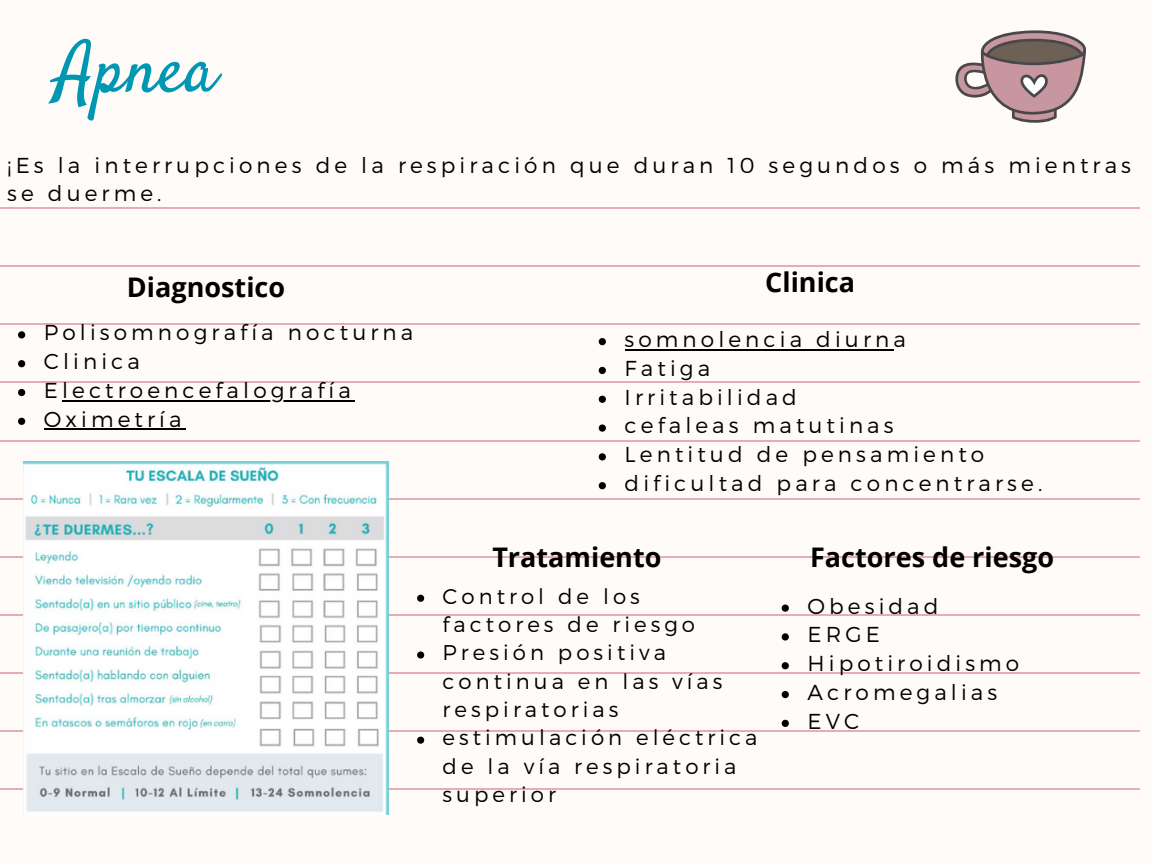
<style>
.page{position:relative;width:1152px;height:864px;background:#fffbf8}
.page>*{position:absolute;margin:0;border:0;box-sizing:border-box;transform-origin:0 0}
.t1{font:70.65px "Satisfy";color:#0097b2}
.t2{font:700 27px "Open Sans";color:#000}
.t3{font:300 21.6px/28.8px "Montserrat";letter-spacing:.19em;color:#000}
.t4{font:300 21.3px/28.3px "Montserrat";letter-spacing:.19em;color:#000}
</style>
<div class="page">
<svg style="left:956px;top:30px;width:130px;height:93px"></svg>
<hr style="left:0;top:207px;width:1140px;height:2px;background:#e6adb6">
<hr style="left:0;top:266px;width:1140px;height:1px;background:#e6adb6">
<hr style="left:0;top:324px;width:1140px;height:1px;background:#e6adb6">
<hr style="left:0;top:382px;width:1140px;height:1px;background:#e6adb6">
<hr style="left:0;top:440px;width:1140px;height:1px;background:#e6adb6">
<hr style="left:0;top:498px;width:1140px;height:1px;background:#e6adb6">
<hr style="left:0;top:556px;width:1140px;height:1px;background:#e6adb6">
<hr style="left:0;top:614px;width:1140px;height:1px;background:#e6adb6">
<hr style="left:0;top:672px;width:1140px;height:2px;background:#e6adb6">
<hr style="left:0;top:730px;width:1140px;height:2px;background:#e6adb6">
<hr style="left:0;top:788px;width:1140px;height:2px;background:#e6adb6">
<img style="left:23px;top:462px;width:366px;height:352px">
<svg style="left:18px;top:331px;width:7px;height:7px"></svg>
<svg style="left:18px;top:360px;width:7px;height:7px"></svg>
<svg style="left:18px;top:389px;width:7px;height:7px"></svg>
<hr style="left:62px;top:400px;width:293px;height:2px;background:#000">
<svg style="left:18px;top:418px;width:7px;height:7px"></svg>
<hr style="left:44px;top:429px;width:142px;height:1px;background:#000">
<svg style="left:599px;top:338px;width:7px;height:7px"></svg>
<hr style="left:625px;top:349px;width:268px;height:2px;background:#000">
<svg style="left:599px;top:367px;width:7px;height:7px"></svg>
<svg style="left:599px;top:396px;width:7px;height:7px"></svg>
<svg style="left:599px;top:424px;width:7px;height:8px"></svg>
<svg style="left:599px;top:453px;width:7px;height:7px"></svg>
<svg style="left:599px;top:482px;width:7px;height:7px"></svg>
<svg style="left:417px;top:595px;width:7px;height:7px"></svg>
<svg style="left:417px;top:651px;width:7px;height:8px"></svg>
<svg style="left:417px;top:737px;width:7px;height:7px"></svg>
<svg style="left:782px;top:605px;width:7px;height:7px"></svg>
<svg style="left:782px;top:633px;width:7px;height:8px"></svg>
<svg style="left:782px;top:662px;width:7px;height:7px"></svg>
<svg style="left:782px;top:691px;width:7px;height:7px"></svg>
<svg style="left:782px;top:720px;width:7px;height:7px"></svg>
<p class="t1" style="left:56px;top:25px;width:162px">Apnea</p>
<p class="t3" style="left:7px;top:149px;width:1125px">¡Es la interrupciones de la respiración que duran 10 segundos o más mientras se duerme.</p>
<p class="t2" style="left:127px;top:268px;width:160px">Diagnostico</p>
<h2 class="t3" style="left:44px;top:317px;width:371px">Polisomnografía nocturna</h2>
<p class="t3" style="left:44px;top:346px;width:98px">Clinica</p>
<p class="t3" style="left:44px;top:375px;width:308px">Electroencefalografía</p>
<p class="t3" style="left:44px;top:404px;width:139px">Oximetría</p>
<p class="t2" style="left:765px;top:263px;width:91px">Clinica</p>
<h2 class="t3" style="left:625px;top:324px;width:283px">somnolencia diurna</h2>
<p class="t3" style="left:625px;top:353px;width:87px">Fatiga</p>
<p class="t3" style="left:625px;top:381px;width:174px">Irritabilidad</p>
<p class="t3" style="left:625px;top:410px;width:271px">cefaleas matutinas</p>
<p class="t3" style="left:625px;top:439px;width:361px">Lentitud de pensamiento</p>
<p class="t3" style="left:625px;top:468px;width:419px">dificultad para concentrarse.</p>
<p class="t2" style="left:492px;top:538px;width:171px">Tratamiento</p>
<h2 class="t4" style="left:443px;top:581px;width:254px">Control de los factores de riesgo</h2>
<h2 class="t4" style="left:443px;top:638px;width:281px">Presión positiva continua en las vías respiratorias</h2>
<p class="t4" style="left:443px;top:723px;width:316px">estimulación eléctrica de la vía respiratoria superior</p>
<p class="t2" style="left:810px;top:538px;width:245px">Factores de riesgo</p>
<p class="t3" style="left:808px;top:590px;width:132px">Obesidad</p>
<p class="t3" style="left:808px;top:619px;width:74px">ERGE</p>
<p class="t3" style="left:808px;top:648px;width:213px">Hipotiroidismo</p>
<p class="t3" style="left:808px;top:677px;width:191px">Acromegalias</p>
<p class="t3" style="left:808px;top:706px;width:53px">EVC</p>
</div>
